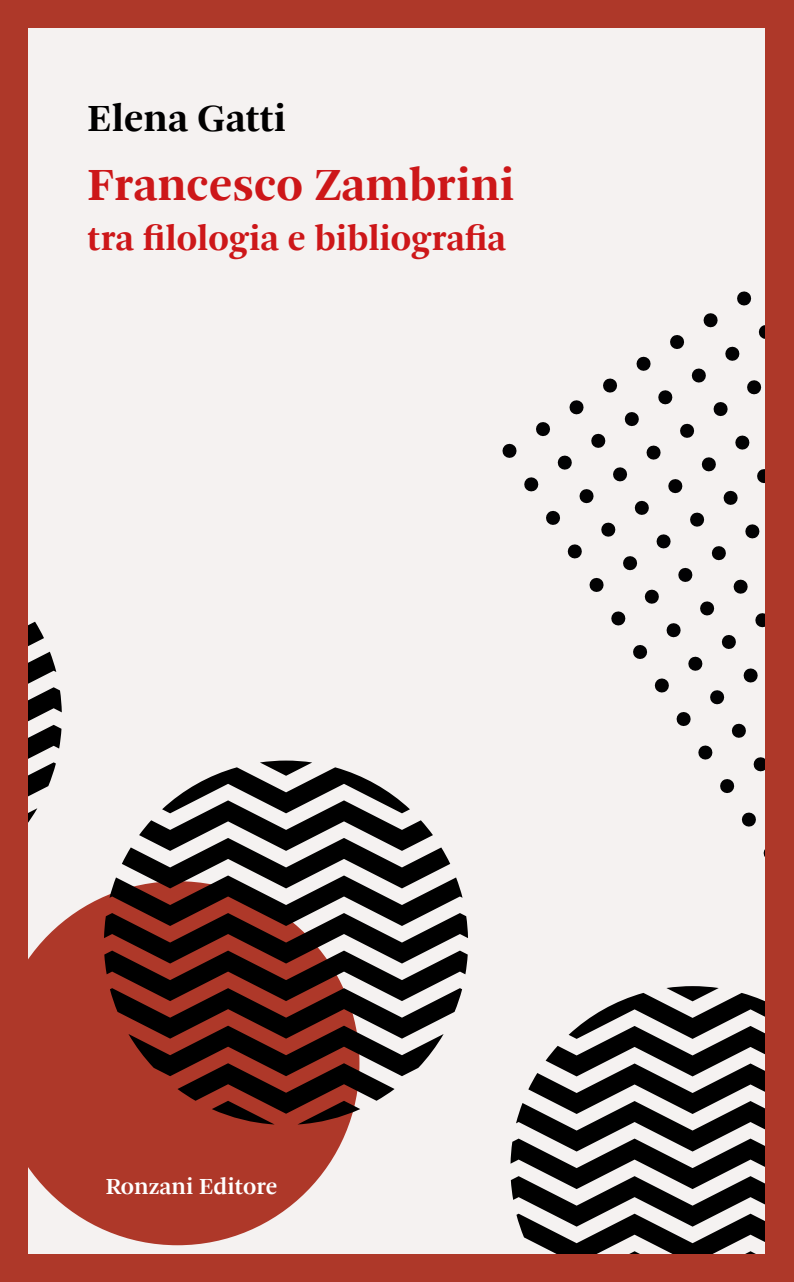
<style>
.page{position:relative;width:794px;height:1282px;background:#fff}
.page>*{position:absolute;margin:0;border:0;box-sizing:border-box;transform-origin:0 0}
.t1{font:700 48px "Arnhem TT";color:#cd1719}
.t2{font:700 40px "Arnhem TT";letter-spacing:.005em;color:#000}
.t3{font:700 37px "Arnhem TT";letter-spacing:.005em;color:#cd1719}
.t4{font:600 24px "Arnhem TT";color:#fff}
</style>
<div class="page">
<div style="left:0;top:0;width:794px;height:1281px;background:#ae3829"></div>
<div style="left:28px;top:28px;width:737px;height:1225px;background:#f5f2f1"></div>
<svg style="left:28px;top:896px;width:321px;height:349px;fill:#ae3829"></svg>
<svg style="left:104px;top:760px;width:364px;height:364px"></svg>
<svg style="left:510px;top:986px;width:255px;height:267px"></svg>
<svg style="left:28px;top:621px;width:34px;height:202px"></svg>
<svg style="left:502px;top:443px;width:15px;height:15px"></svg>
<svg style="left:524px;top:477px;width:15px;height:15px"></svg>
<svg style="left:546px;top:510px;width:14px;height:15px"></svg>
<svg style="left:567px;top:544px;width:15px;height:15px"></svg>
<svg style="left:589px;top:577px;width:15px;height:15px"></svg>
<svg style="left:611px;top:611px;width:15px;height:15px"></svg>
<svg style="left:633px;top:645px;width:15px;height:14px"></svg>
<svg style="left:654px;top:678px;width:15px;height:15px"></svg>
<svg style="left:676px;top:712px;width:15px;height:14px"></svg>
<svg style="left:698px;top:745px;width:15px;height:15px"></svg>
<svg style="left:720px;top:779px;width:15px;height:14px"></svg>
<svg style="left:741px;top:812px;width:15px;height:15px"></svg>
<svg style="left:763px;top:849px;width:2px;height:8px"></svg>
<svg style="left:536px;top:422px;width:14px;height:15px"></svg>
<svg style="left:557px;top:455px;width:15px;height:15px"></svg>
<svg style="left:579px;top:489px;width:15px;height:15px"></svg>
<svg style="left:601px;top:522px;width:15px;height:15px"></svg>
<svg style="left:623px;top:556px;width:15px;height:15px"></svg>
<svg style="left:644px;top:589px;width:15px;height:15px"></svg>
<svg style="left:666px;top:623px;width:15px;height:15px"></svg>
<svg style="left:688px;top:656px;width:15px;height:15px"></svg>
<svg style="left:710px;top:690px;width:15px;height:15px"></svg>
<svg style="left:731px;top:723px;width:15px;height:15px"></svg>
<svg style="left:753px;top:757px;width:12px;height:15px"></svg>
<svg style="left:569px;top:400px;width:15px;height:15px"></svg>
<svg style="left:591px;top:433px;width:15px;height:15px"></svg>
<svg style="left:613px;top:467px;width:15px;height:15px"></svg>
<svg style="left:634px;top:500px;width:15px;height:15px"></svg>
<svg style="left:656px;top:534px;width:15px;height:15px"></svg>
<svg style="left:678px;top:567px;width:15px;height:15px"></svg>
<svg style="left:700px;top:601px;width:15px;height:15px"></svg>
<svg style="left:721px;top:635px;width:15px;height:14px"></svg>
<svg style="left:743px;top:668px;width:15px;height:15px"></svg>
<svg style="left:603px;top:378px;width:14px;height:15px"></svg>
<svg style="left:624px;top:412px;width:15px;height:15px"></svg>
<svg style="left:646px;top:445px;width:15px;height:15px"></svg>
<svg style="left:668px;top:479px;width:15px;height:15px"></svg>
<svg style="left:690px;top:512px;width:15px;height:15px"></svg>
<svg style="left:711px;top:546px;width:15px;height:15px"></svg>
<svg style="left:733px;top:579px;width:15px;height:15px"></svg>
<svg style="left:755px;top:613px;width:10px;height:15px"></svg>
<svg style="left:636px;top:356px;width:15px;height:15px"></svg>
<svg style="left:658px;top:390px;width:15px;height:15px"></svg>
<svg style="left:680px;top:423px;width:15px;height:15px"></svg>
<svg style="left:701px;top:457px;width:15px;height:15px"></svg>
<svg style="left:723px;top:490px;width:15px;height:15px"></svg>
<svg style="left:745px;top:524px;width:15px;height:15px"></svg>
<svg style="left:670px;top:335px;width:15px;height:14px"></svg>
<svg style="left:691px;top:368px;width:15px;height:15px"></svg>
<svg style="left:713px;top:402px;width:15px;height:15px"></svg>
<svg style="left:735px;top:435px;width:15px;height:15px"></svg>
<svg style="left:757px;top:469px;width:8px;height:15px"></svg>
<svg style="left:703px;top:313px;width:15px;height:15px"></svg>
<svg style="left:725px;top:346px;width:15px;height:15px"></svg>
<svg style="left:747px;top:380px;width:15px;height:15px"></svg>
<svg style="left:737px;top:291px;width:15px;height:15px"></svg>
<svg style="left:758px;top:325px;width:7px;height:14px"></svg>
<p class="t2" style="left:88px;top:93px;width:200px">Elena Gatti</p>
<p class="t1" style="left:88px;top:154px;width:428px">Francesco Zambrini</p>
<p class="t3" style="left:88px;top:215px;width:420px">tra filologia e bibliografia</p>
<p class="t4" style="left:106px;top:1170px;width:173px">Ronzani Editore</p>
</div>
